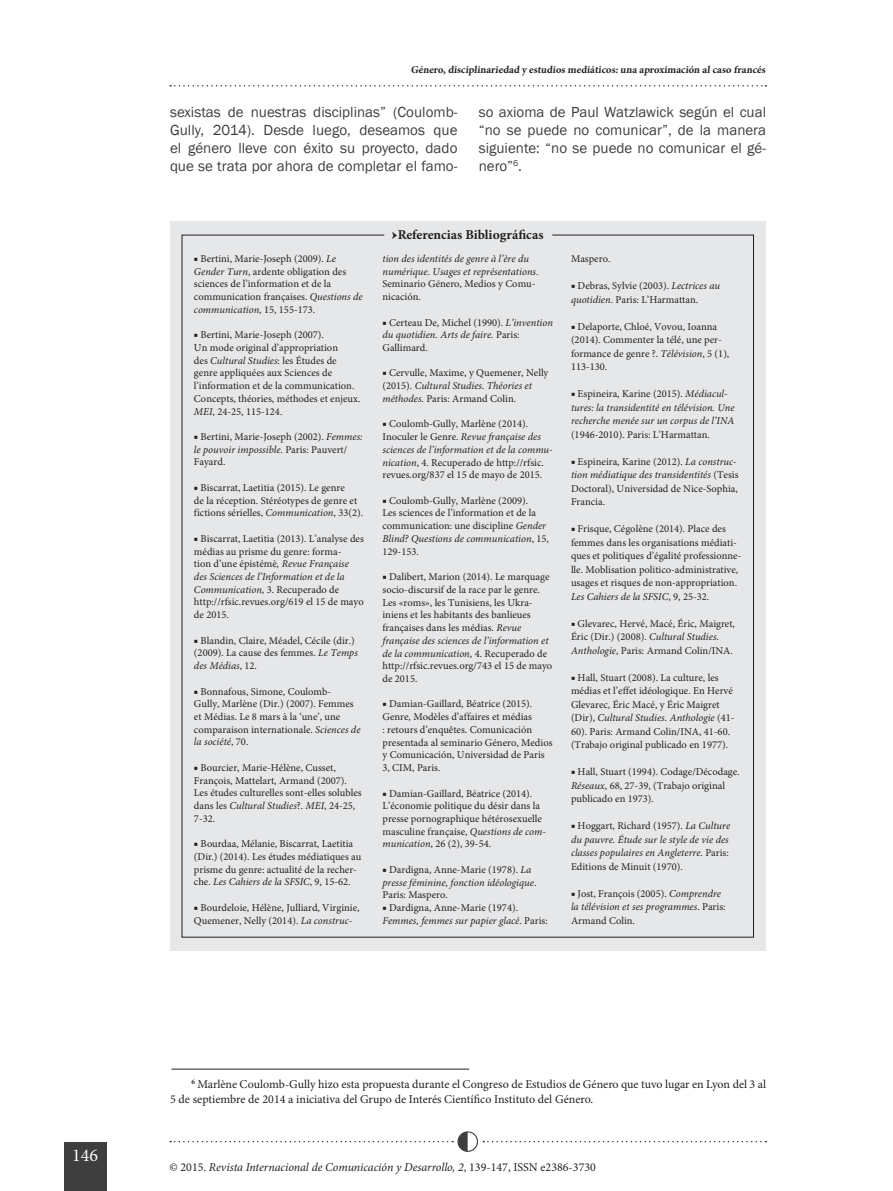
<style>
.page{position:relative;width:893px;height:1191px;background:#fff}
.page>*{position:absolute;margin:0;border:0;box-sizing:border-box;transform-origin:0 0}
.t1{font:18px "Minion Pro";color:#fff}
.t2{font:15px/18px "Franklin Gothic";color:#3e3e3f;text-align:justify}
.t3{font:700 13.5px "Minion Pro";color:#231f20}
.t4{font:12px/14.4px "Minion Pro";color:#231f20}
.t5{font:italic 12px "Minion Pro";letter-spacing:-.005em;color:#231f20}
.t6{font:10.5px/12.8px "Minion Pro";color:#231f20}
.t7{font:italic 10.5px/13.5px "Minion Pro";color:#231f20}
.t8{font:700 10.5px "Minion Pro";color:#231f20}
.s1{font-style:italic}
.s2{font-weight:400}
.s3{font-style:normal}
</style>
<div class="page">
<div style="left:64px;top:1142px;width:42px;height:49px;background:#3e3e3f"></div>
<div style="left:457px;top:1131px;width:21px;height:20px;border:1px solid #3e3e3f;border-radius:50%"></div>
<svg style="left:170px;top:1131px;width:298px;height:20px"></svg>
<svg style="left:170px;top:85px;width:596px;height:2px"></svg>
<svg style="left:483px;top:1140px;width:283px;height:2px"></svg>
<hr style="left:172px;top:1068px;width:297px;height:1px;background:#231f20">
<div style="left:170px;top:222px;width:595px;height:728px;background:linear-gradient(to right,#e2e3e5,#e1e2e4)"></div>
<div style="left:182px;top:235px;width:572px;height:702px;background:#e6e7e9"></div>
<h1 class="t1" style="left:72px;top:1143px;width:27px">146</h1>
<p class="t8" style="left:411px;top:63px;width:358px">Género, disciplinariedad y estudios mediáticos: una aproximación al caso francés</p>
<h2 class="t2" style="left:170px;top:103px;width:289px">sexistas de nuestras disciplinas” (Coulomb-Gully, 2014). Desde luego, deseamos que el género lleve con éxito su proyecto, dado que se trata por ahora de completar el famo-</h2>
<h2 class="t2" style="left:479px;top:103px;width:289px">so axioma de Paul Watzlawick según el cual “no se puede no comunicar”, de la manera siguiente: “no se puede no comunicar el gé&shy;nero”<sup>6</sup>.</h2>
<p class="t6" style="left:194px;top:252px;width:170px">■ Bertini, Marie-Joseph (2009). <span class="s1">Le Gender Turn</span>, ardente obligation des sciences de l’information et de la communication françaises. <span class="s1">Questions de communication</span>, 15, 155-173.</p>
<p class="t6" style="left:194px;top:328px;width:168px">■ Bertini, Marie-Joseph (2007).<br>Un mode original d’appropriation<br>des <span class="s1">Cultural Studies</span>: les Études de genre appliquées aux Sciences de l’information et de la communication.<br>Concepts, théories, méthodes et enjeux.<br><span class="s1">MEI</span>, 24-25, 115-124.</p>
<p class="t6" style="left:194px;top:430px;width:170px">■ Bertini, Marie-Joseph (2002). <span class="s1">Femmes: le pouvoir impossible</span>. Paris: Pauvert/<br>Fayard.</p>
<p class="t6" style="left:194px;top:481px;width:171px">■ Biscarrat, Laetitia (2015). Le genre<br>de la réception. Stéréotypes de genre et fictions sérielles, <span class="s1">Communication</span>, 33(2).</p>
<p class="t6" style="left:194px;top:532px;width:171px">■ Biscarrat, Laetitia (2013). L’analyse des médias au prisme du genre: forma-<br>tion d’une épistémè<span class="s1">, Revue Française des Sciences de l’Information et de la Communication</span>, 3. Recuperado de http://rfsic.revues.org/619 el 15 de mayo de 2015.</p>
<p class="t6" style="left:194px;top:634px;width:165px">■ Blandin, Claire, Méadel, Cécile (dir.) (2009). La cause des femmes. <span class="s1">Le Temps des Médias</span>, 12.</p>
<p class="t6" style="left:194px;top:685px;width:168px">■ Bonnafous, Simone, Coulomb-<br>Gully, Marlène (Dir.) (2007). Femmes et Médias. Le 8 mars à la ‘une’, une comparaison internationale. <span class="s1">Sciences de la société</span>, 70.</p>
<p class="t6" style="left:194px;top:761px;width:169px">■ Bourcier, Marie-Hélène, Cusset,<br>François, Mattelart, Armand (2007).<br>Les études culturelles sont-elles solubles dans les <span class="s1">Cultural Studies</span>?. <span class="s1">MEI</span>, 24-25,<br>7-32.</p>
<p class="t6" style="left:194px;top:837px;width:169px">■ Bourdaa, Mélanie, Biscarrat, Laetitia (Dir.) (2014). Les études médiatiques au prisme du genre: actualité de la recher&shy;che. <span class="s1">Les Cahiers de la SFSIC</span>, 9, 15-62.</p>
<p class="t6" style="left:194px;top:901px;width:167px">■ Bourdeloie, Hélène, Julliard, Virginie,<br>Quemener, Nelly (2014). <span class="s1">La construc-</span></p>
<p class="t3" style="left:392px;top:225px;width:153px"><span class="s2">→</span>Referencias Bibliográficas</p>
<p class="t7" style="left:382px;top:252px;width:158px;line-height:12.8px">tion des identités de genre à l’ère du numérique. Usages et représentations<span class="s3">.<br>Seminario Género, Medios y Comu&shy;nicación.</span></p>
<p class="t6" style="left:382px;top:316px;width:172px">■ Certeau De, Michel (1990). <span class="s1">L’invention du quotidien. Arts de faire.</span> Paris:<br>Gallimard.</p>
<p class="t6" style="left:382px;top:367px;width:167px">■ Cervulle, Maxime, y Quemener, Nelly (2015). <span class="s1">Cultural Studies. Théories et méthodes</span>. Paris: Armand Colin.</p>
<p class="t6" style="left:382px;top:418px;width:172px">■ Coulomb-Gully, Marlène (2014).<br>Inoculer le Genre. <span class="s1">Revue française des sciences de l’information et de la commu&shy;nication</span>, 4. Recuperado de http://rfsic. revues.org/837 el 15 de mayo de 2015.</p>
<p class="t6" style="left:382px;top:494px;width:168px">■ Coulomb-Gully, Marlène (2009).<br>Les sciences de l’information et de la communication: une discipline <span class="s1">Gender<br>Blind? Questions de communication</span>, 15,<br>129-153.</p>
<p class="t6" style="left:382px;top:570px;width:171px">■ Dalibert, Marion (2014). Le marquage socio-discursif de la race par le genre.<br>Les «roms», les Tunisiens, les Ukra&shy;iniens et les habitants des banlieues françaises dans les médias. <span class="s1">Revue française des sciences de l’information et de la communication</span>, 4. Recuperado de http://rfsic.revues.org/743 el 15 de mayo de 2015.</p>
<p class="t6" style="left:382px;top:697px;width:172px">■ Damian-Gaillard, Béatrice (2015).<br>Genre, Modèles d’affaires et médias<br>: retours d’enquêtes. Comunicación presentada al seminario Género, Medios y Comunicación, Universidad de Paris 3, CIM, Paris.</p>
<p class="t6" style="left:382px;top:787px;width:165px">■ Damian-Gaillard, Béatrice (2014).<br>L’économie politique du désir dans la presse pornographique hétérosexuelle masculine française, <span class="s1">Questions de com&shy;munication</span>, 26 (2), 39-54.</p>
<p class="t6" style="left:382px;top:863px;width:155px">■ Dardigna, Anne-Marie (1978). <span class="s1">La presse féminine, fonction idéologique</span>.<br>Paris: Maspero.</p>
<p class="t6" style="left:382px;top:901px;width:167px">■ Dardigna, Anne-Marie (1974).<br><span class="s1">Femmes, femmes sur papier glacé</span>. Paris:</p>
<p class="t6" style="left:571px;top:252px;width:41px">Maspero.</p>
<p class="t6" style="left:571px;top:279px;width:151px;line-height:13.5px">■ Debras, Sylvie (2003). <span class="s1">Lectrices au quotidien</span>. Paris: L’Harmattan.</p>
<p class="t6" style="left:571px;top:319px;width:160px;line-height:13.5px">■ Delaporte, Chloé, Vovou, Ioanna (2014). Commenter la télé, une per&shy;formance de genre ?. <span class="s1">Télévision</span>, 5 (1),<br>113-130.</p>
<p class="t7" style="left:571px;top:387px;width:165px"><span class="s3">■ Espineira, Karine (2015).</span> Médiacul&shy;tures: la transidentité en télévision. Une recherche menée sur un corpus de l’INA</p>
<p class="t6" style="left:571px;top:428px;width:140px">(1946-2010). Paris: L’Harmattan.</p>
<p class="t6" style="left:571px;top:454px;width:169px;line-height:13.5px">■ Espineira, Karine (2012). <span class="s1">La construc&shy;tion médiatique des transidentités</span> (Tesis Doctoral), Universidad de Nice-Sophia, Francia.</p>
<p class="t6" style="left:571px;top:522px;width:172px;line-height:13.5px">■ Frisque, Cégolène (2014). Place des femmes dans les organisations médiati&shy;ques et politiques d’égalité professionne&shy;lle. Moblisation politico-administrative, usages et risques de non-appropriation.<br><span class="s1">Les Cahiers de la SFSIC</span>, 9, 25-32.</p>
<p class="t6" style="left:571px;top:616px;width:166px;line-height:13.5px">■ Glevarec, Hervé, Macé, Éric, Maigret,<br>Éric (Dir.) (2008). <span class="s1">Cultural Studies</span>.<br><span class="s1">Anthologie</span>, Paris: Armand Colin/INA.</p>
<p class="t6" style="left:571px;top:670px;width:165px;line-height:13.5px">■ Hall, Stuart (2008). La culture, les médias et l’effet idéologique. En Hervé Glevarec, Éric Macé, y Éric Maigret (Dir), <span class="s1">Cultural Studies. Anthologie</span> (41- 60). Paris: Armand Colin/INA, 41-60. (Trabajo original publicado en 1977).</p>
<p class="t6" style="left:571px;top:765px;width:170px;line-height:13.5px">■ Hall, Stuart (1994). Codage/Décodage.<br><span class="s1">Réseaux</span>, 68, 27-39, (Trabajo original publicado en 1973).</p>
<p class="t7" style="left:571px;top:819px;width:161px"><span class="s3">■ Hoggart, Richard (1957).</span> La Culture du pauvre. Étude sur le style de vie des classes populaires en Angleterre<span class="s3">. Paris:<br>Editions de Minuit (1970).</span></p>
<p class="t6" style="left:571px;top:887px;width:156px;line-height:13.5px">■ Jost, François (2005). <span class="s1">Comprendre la télévision et ses programmes</span>. Paris:<br>Armand Colin.</p>
<p class="t4" style="left:170px;top:1077px;width:598px;text-indent:21px"><sup>6</sup> Marlène Coulomb-Gully hizo esta propuesta durante el Congreso de Estudios de Género que tuvo lugar en Lyon del 3 al<br>5 de septiembre de 2014 a iniciativa del Grupo de Interés Científico Instituto del Género.</p>
<p class="t5" style="left:169px;top:1159px;width:428px"><span class="s3">© 2015.</span> Revista Internacional de Comunicación y Desarrollo, 2<span class="s3">, 139-147, ISSN e2386-3730</span></p>
</div>
